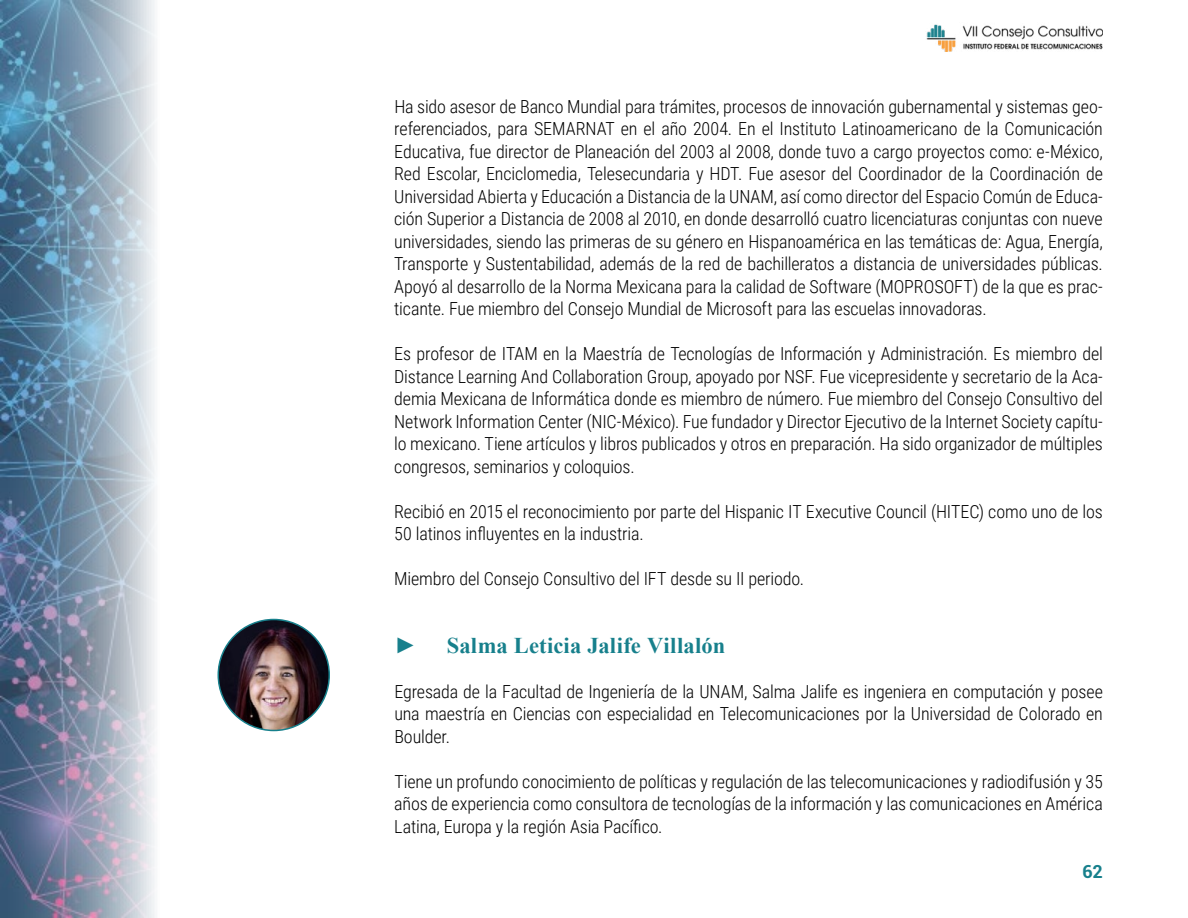
<style>
.page{position:relative;width:1188px;height:918px;background:#fff}
.page>*{position:absolute;margin:0;border:0;box-sizing:border-box;transform-origin:0 0}
.t1{font:700 22.5px "Times New Roman";letter-spacing:.01em;color:#17808c}
.t2{font:300 18px/22.5px "Roboto Condensed";letter-spacing:-.01em;color:#000;text-align:justify}
.t3{font:700 18px "Roboto";color:#17808c}
</style>
<div class="page">
<img style="left:0;top:0;width:330px;height:918px">
<img style="left:926px;top:24px;width:177px;height:28px">
<img style="left:218px;top:620px;width:111px;height:110px;border-radius:56px">
<div style="left:218px;top:619px;width:112px;height:112px;border:2px solid #17808c;border-radius:50%"></div>
<p class="t2" style="left:394px;top:94px;width:710px">Ha sido asesor de Banco Mundial para trámites, procesos de innovación gubernamental y sistemas geo&shy;referenciados, para SEMARNAT en el año 2004. En el Instituto Latinoamericano de la Comunicación Educativa, fue director de Planeación del 2003 al 2008, donde tuvo a cargo proyectos como: e-México, Red Escolar, Enciclomedia, Telesecundaria y HDT. Fue asesor del Coordinador de la Coordinación de Universidad Abierta y Educación a Distancia de la UNAM, así como director del Espacio Común de Educa&shy;ción Superior a Distancia de 2008 al 2010, en donde desarrolló cuatro licenciaturas conjuntas con nueve universidades, siendo las primeras de su género en Hispanoamérica en las temáticas de: Agua, Energía, Transporte y Sustentabilidad, además de la red de bachilleratos a distancia de universidades públicas.<br>Apoyó al desarrollo de la Norma Mexicana para la calidad de Software (MOPROSOFT) de la que es prac&shy;ticante. Fue miembro del Consejo Mundial de Microsoft para las escuelas innovadoras.</p>
<p class="t2" style="left:394px;top:342px;width:710px">Es profesor de ITAM en la Maestría de Tecnologías de Información y Administración. Es miembro del Distance Learning And Collaboration Group, apoyado por NSF. Fue vicepresidente y secretario de la Aca&shy;demia Mexicana de Informática donde es miembro de número. Fue miembro del Consejo Consultivo del Network Information Center (NIC-México). Fue fundador y Director Ejecutivo de la Internet Society capítu&shy;lo mexicano. Tiene artículos y libros publicados y otros en preparación. Ha sido organizador de múltiples congresos, seminarios y coloquios.</p>
<p class="t2" style="left:394px;top:499px;width:710px">Recibió en 2015 el reconocimiento por parte del Hispanic IT Executive Council (HITEC) como uno de los<br>50 latinos influyentes en la industria.</p>
<p class="t2" style="left:394px;top:567px;width:411px">Miembro del Consejo Consultivo del IFT desde su II periodo.</p>
<p class="t1" style="left:394px;top:629px;width:24px">►</p>
<p class="t1" style="left:447px;top:629px;width:280px">Salma Leticia Jalife Villalón</p>
<p class="t2" style="left:394px;top:679px;width:710px">Egresada de la Facultad de Ingeniería de la UNAM, Salma Jalife es ingeniera en computación y posee una maestría en Ciencias con especialidad en Telecomunicaciones por la Universidad de Colorado en Boulder.</p>
<p class="t2" style="left:394px;top:769px;width:710px">Tiene un profundo conocimiento de políticas y regulación de las telecomunicaciones y radiodifusión y 35 años de experiencia como consultora de tecnologías de la información y las comunicaciones en América Latina, Europa y la región Asia Pacífico.</p>
<p class="t3" style="left:1082px;top:858px;width:22px">62</p>
</div>
